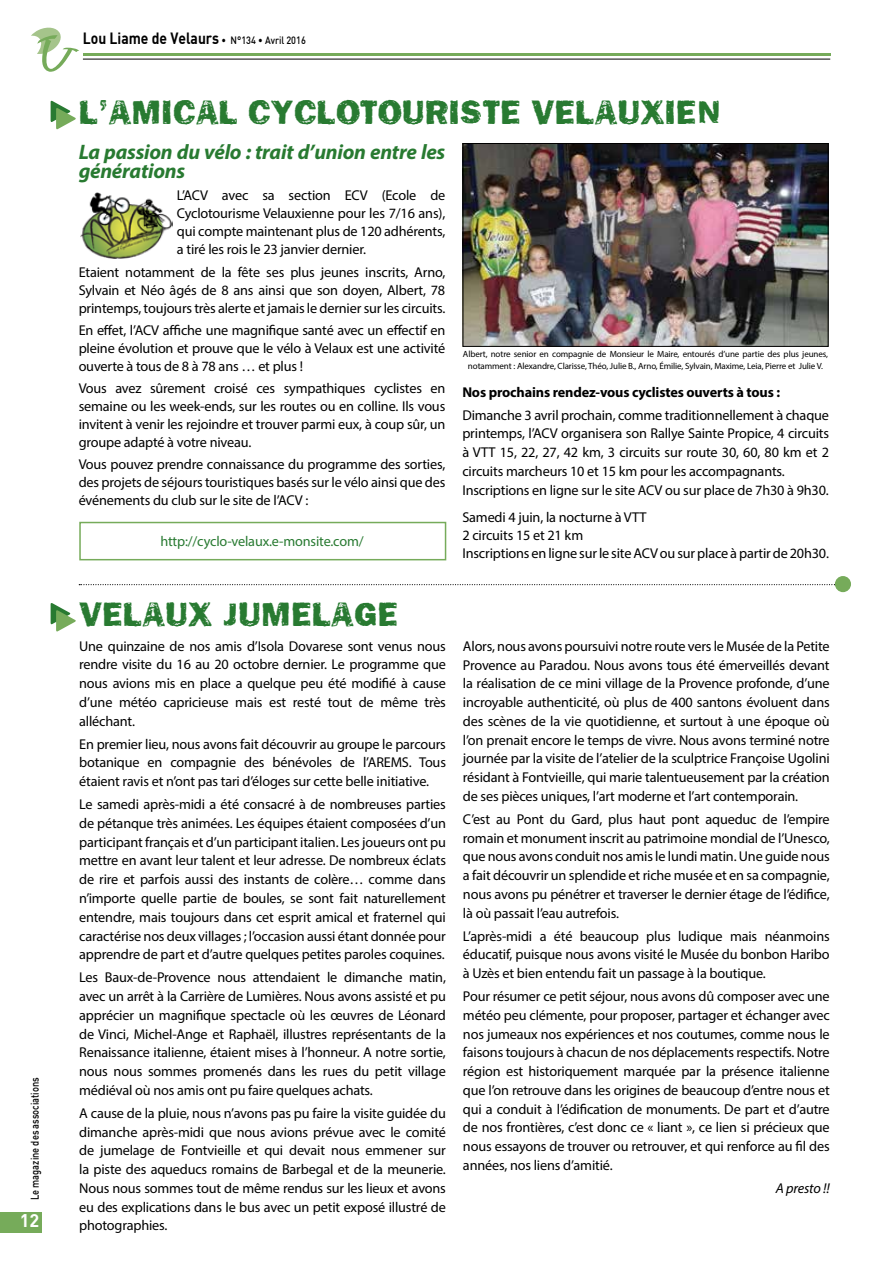
<style>
.page{position:relative;width:893px;height:1263px;background:#fff}
.page>*{position:absolute;margin:0;border:0;box-sizing:border-box;transform-origin:0 0}
.t1{font:34.8px "Frankie";color:#287a31}
.t2{font:italic 700 21px/18.8px "Myriad Pro";letter-spacing:-.01em;color:#287a31}
.t3{font:700 18px "DIN";color:#fff}
.t4{font:700 16.05px "DIN";color:#000;scale:.87 1}
.t5{font:14.25px/18.8px "Myriad Pro";letter-spacing:-.01em;color:#000;text-align:justify}
.t6{font:700 14.25px "Myriad Pro";letter-spacing:-.01em;color:#000}
.t7{font:14.25px "Myriad Pro";letter-spacing:-.01em;color:#287a31}
.t8{font:italic 14.25px "Myriad Pro";letter-spacing:-.01em;color:#000}
.t9{font:500 10.95px "DIN";color:#000;scale:.84 1}
.t10{font:9px/12px "Myriad Pro";letter-spacing:-.01em;color:#000;text-align:center}
.s1{font-weight:500;font-size:10.5px}
</style>
<div class="page">
<svg style="left:31px;top:27px;width:48px;height:45px"></svg>
<hr style="left:83px;top:53px;width:747px;height:3px;background:#76ab5a">
<hr style="left:83px;top:59px;width:747px;height:1px;background:#000">
<div style="left:0;top:1212px;width:41px;height:21px;background:#76ab5a"></div>
<svg style="left:51px;top:100px;width:25px;height:30px"></svg>
<svg style="left:51px;top:603px;width:25px;height:29px"></svg>
<svg style="left:79px;top:584px;width:756px;height:1px"></svg>
<div style="left:835px;top:576px;width:16px;height:16px;background:#76ab5a;border-radius:50%"></div>
<img style="left:465px;top:145px;width:361px;height:200px">
<div style="left:463px;top:143px;width:365px;height:204px;border:1px solid #000"></div>
<img style="left:80px;top:192px;width:93px;height:66px">
<div style="left:79px;top:522px;width:367px;height:38px;border:2px solid #76ab5a"></div>
<p class="t9" style="left:30px;top:1200px;width:148px;rotate:-90deg">Le magazine des associations</p>
<p class="t3" style="left:20px;top:1211px;width:21px">12</p>
<p class="t4" style="left:83px;top:30px;width:258px">Lou Liame de Velaurs <span class="s1">• N°134 • Avril 2016</span></p>
<h1 class="t1" style="left:79px;top:92px;width:102px">L’AMICAL</h1>
<h1 class="t1" style="left:248px;top:92px;width:475px">CYCLOTOURI STE VELAUXI EN</h1>
<h2 class="t2" style="left:79px;top:142px;width:368px">La passion du vélo : trait d’union entre les générations</h2>
<p class="t5" style="left:177px;top:186px;width:270px;line-height:18px">L’ACV avec sa section ECV (Ecole de Cyclotourisme Velauxienne pour les 7/16 ans), qui compte maintenant plus de 120 adhérents, a tiré les rois le 23 janvier dernier.</p>
<p class="t5" style="left:79px;top:263px;width:368px;line-height:18px">Etaient notamment de la fête ses plus jeunes inscrits, Arno, Sylvain et Néo âgés de 8 ans ainsi que son doyen, Albert, 78 printemps, toujours très alerte et jamais le dernier sur les circuits.</p>
<p class="t5" style="left:79px;top:321px;width:368px;line-height:18px">En effet, l’ACV affiche une magnifique santé avec un effectif en pleine évolution et prouve que le vélo à Velaux est une activité ouverte à tous de 8 à 78 ans … et plus !</p>
<p class="t5" style="left:79px;top:379px;width:368px;line-height:18px">Vous avez sûrement croisé ces sympathiques cyclistes en semaine ou les week-ends, sur les routes ou en colline. Ils vous invitent à venir les rejoindre et trouver parmi eux, à coup sûr, un groupe adapté à votre niveau.</p>
<p class="t5" style="left:79px;top:455px;width:368px;line-height:18px">Vous pouvez prendre connaissance du programme des sorties, des projets de séjours touristiques basés sur le vélo ainsi que des événements du club sur le site de l’ACV :</p>
<p class="t7" style="left:160px;top:532px;width:205px">http://cyclo-velaux.e-monsite.com/</p>
<p class="t10" style="left:463px;top:348px;width:367px">Albert, notre senior en compagnie de Monsieur le Maire, entourés d’une partie des plus jeunes, notamment : Alexandre, Clarisse, Théo, Julie B., Arno, Émilie, Sylvain, Maxime, Leia, Pierre et Julie V.</p>
<p class="t6" style="left:462px;top:383px;width:319px">Nos prochains rendez-vous cyclistes ouverts à tous :</p>
<p class="t5" style="left:462px;top:405px;width:368px;text-align:left">Dimanche 3 avril prochain, comme traditionnellement à chaque printemps, l’ACV organisera son Rallye Sainte Propice, 4 circuits à VTT 15, 22, 27, 42 km, 3 circuits sur route 30, 60, 80 km et 2 circuits marcheurs 10 et 15 km pour les accompagnants.<br>Inscriptions en ligne sur le site ACV ou sur place de 7h30 à 9h30.</p>
<p class="t5" style="left:462px;top:508px;width:368px;line-height:17.7px;text-align:left">Samedi 4 juin, la nocturne à VTT<br>2 circuits 15 et 21 km<br>Inscriptions en ligne sur le site ACV ou sur place à partir de 20h30.</p>
<h1 class="t1" style="left:79px;top:594px;width:184px">VELAUX JUME</h1>
<h1 class="t1" style="left:312px;top:594px;width:85px">LAGE</h1>
<p class="t5" style="left:79px;top:636px;width:368px">Une quinzaine de nos amis d’Isola Dovarese sont venus nous rendre visite du 16 au 20 octobre dernier. Le programme que nous avions mis en place a quelque peu été modifié à cause d’une météo capricieuse mais est resté tout de même très alléchant.</p>
<p class="t5" style="left:79px;top:734px;width:368px">En premier lieu, nous avons fait découvrir au groupe le parcours botanique en compagnie des bénévoles de l’AREMS. Tous étaient ravis et n’ont pas tari d’éloges sur cette belle initiative.</p>
<p class="t5" style="left:79px;top:795px;width:368px">Le samedi après-midi a été consacré à de nombreuses parties de pétanque très animées. Les équipes étaient composées d’un participant français et d’un participant italien. Les joueurs ont pu mettre en avant leur talent et leur adresse. De nombreux éclats de rire et parfois aussi des instants de colère… comme dans n’importe quelle partie de boules, se sont fait naturellement entendre, mais toujours dans cet esprit amical et fraternel qui caractérise nos deux villages ; l’occasion aussi étant donnée pour apprendre de part et d’autre quelques petites paroles coquines.</p>
<p class="t5" style="left:79px;top:968px;width:368px">Les Baux-de-Provence nous attendaient le dimanche matin, avec un arrêt à la Carrière de Lumières. Nous avons assisté et pu apprécier un magnifique spectacle où les œuvres de Léonard de Vinci, Michel-Ange et Raphaël, illustres représentants de la Renaissance italienne, étaient mises à l’honneur. A notre sortie, nous nous sommes promenés dans les rues du petit village médiéval où nos amis ont pu faire quelques achats.</p>
<p class="t5" style="left:79px;top:1103px;width:368px">A cause de la pluie, nous n’avons pas pu faire la visite guidée du dimanche après-midi que nous avions prévue avec le comité de jumelage de Fontvieille et qui devait nous emmener sur la piste des aqueducs romains de Barbegal et de la meunerie.<br>Nous nous sommes tout de même rendus sur les lieux et avons eu des explications dans le bus avec un petit exposé illustré de photographies.</p>
<p class="t5" style="left:463px;top:636px;width:368px">Alors, nous avons poursuivi notre route vers le Musée de la Petite Provence au Paradou. Nous avons tous été émerveillés devant la réalisation de ce mini village de la Provence profonde, d’une incroyable authenticité, où plus de 400 santons évoluent dans des scènes de la vie quotidienne, et surtout à une époque où l’on prenait encore le temps de vivre. Nous avons terminé notre journée par la visite de l’atelier de la sculptrice Françoise Ugolini résidant à Fontvieille, qui marie talentueusement par la création de ses pièces uniques, l’art moderne et l’art contemporain.</p>
<p class="t5" style="left:463px;top:809px;width:368px">C’est au Pont du Gard, plus haut pont aqueduc de l’empire romain et monument inscrit au patrimoine mondial de l’Unesco, que nous avons conduit nos amis le lundi matin. Une guide nous a fait découvrir un splendide et riche musée et en sa compagnie, nous avons pu pénétrer et traverser le dernier étage de l’édifice, là où passait l’eau autrefois.</p>
<p class="t5" style="left:463px;top:926px;width:368px">L’après-midi a été beaucoup plus ludique mais néanmoins éducatif, puisque nous avons visité le Musée du bonbon Haribo à Uzès et bien entendu fait un passage à la boutique.</p>
<p class="t5" style="left:463px;top:987px;width:368px">Pour résumer ce petit séjour, nous avons dû composer avec une météo peu clémente, pour proposer, partager et échanger avec nos jumeaux nos expériences et nos coutumes, comme nous le faisons toujours à chacun de nos déplacements respectifs. Notre région est historiquement marquée par la présence italienne que l’on retrouve dans les origines de beaucoup d’entre nous et qui a conduit à l’édification de monuments. De part et d’autre de nos frontières, c’est donc ce « liant », ce lien si précieux que nous essayons de trouver ou retrouver, et qui renforce au fil des années, nos liens d’amitié.</p>
<p class="t8" style="left:776px;top:1179px;width:55px">A presto !!</p>
</div>
